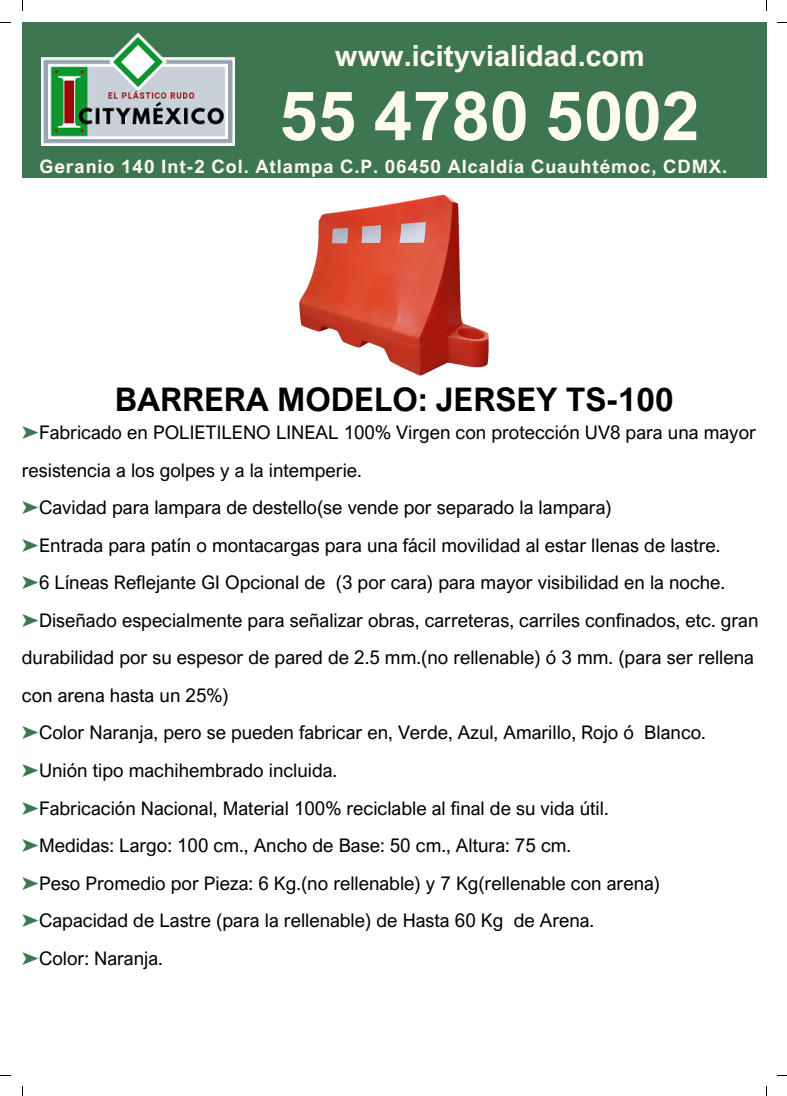
<style>
.page{position:relative;width:787px;height:1096px;background:#fff}
.page>*{position:absolute;margin:0;border:0;box-sizing:border-box;transform-origin:0 0}
.t1{font:700 68px "Arial Nova";color:#fffbef}
.t2{font:700 32.5px "Arial Nova";color:#000}
.t3{font:700 29.12px "Arial Nova";color:#fffbef}
.t4{font:18.75px/37.5px "Arial Nova";color:#000}
.t5{font:700 18.5px "Arial Nova";letter-spacing:.05em;color:#fffbef}
.s1{font-family:"Free Serif";color:#3f7652}
</style>
<div class="page">
<img style="left:299px;top:194px;width:190px;height:182px">
<div style="left:22px;top:22px;width:744px;height:155px;background:#3f7652"></div>
<img style="left:42px;top:32px;width:193px;height:113px">
<h3 class="t3" style="left:335px;top:38px;width:311px">www.icityvialidad.com</h3>
<h1 class="t1" style="left:280px;top:73px;width:422px">55 4780 5002</h1>
<p class="t5" style="left:39px;top:154px;width:689px">Geranio 140 Int-2 Col. Atlampa C.P. 06450 Alcaldía Cuauhtémoc, CDMX.</p>
<h2 class="t2" style="left:115px;top:379px;width:560px">BARRERA MODELO: JERSEY TS-100</h2>
<p class="t4" style="left:22px;top:413px;width:738px"><span class="s1">➤</span>Fabricado en POLIETILENO LINEAL 100% Virgen con protección UV8 para una mayor resistencia a los golpes y a la intemperie.<br><span class="s1">➤</span>Cavidad para lampara de destello(se vende por separado la lampara)<br><span class="s1">➤</span>Entrada para patín o montacargas para una fácil movilidad al estar llenas de lastre.<br><span class="s1">➤</span>6 Líneas Reflejante GI Opcional de (3 por cara) para mayor visibilidad en la noche. <span class="s1">➤</span>Diseñado especialmente para señalizar obras, carreteras, carriles confinados, etc. gran durabilidad por su espesor de pared de 2.5 mm.(no rellenable) ó 3 mm. (para ser rellena con arena hasta un 25%)<br><span class="s1">➤</span>Color Naranja, pero se pueden fabricar en, Verde, Azul, Amarillo, Rojo ó Blanco. <span class="s1">➤</span>Unión tipo machihembrado incluida.<br><span class="s1">➤</span>Fabricación Nacional, Material 100% reciclable al final de su vida útil.<br><span class="s1">➤</span>Medidas: Largo: 100 cm., Ancho de Base: 50 cm., Altura: 75 cm.<br><span class="s1">➤</span>Peso Promedio por Pieza: 6 Kg.(no rellenable) y 7 Kg(rellenable con arena) <span class="s1">➤</span>Capacidad de Lastre (para la rellenable) de Hasta 60 Kg de Arena.<br><span class="s1">➤</span>Color: Naranja.</p>
</div>
